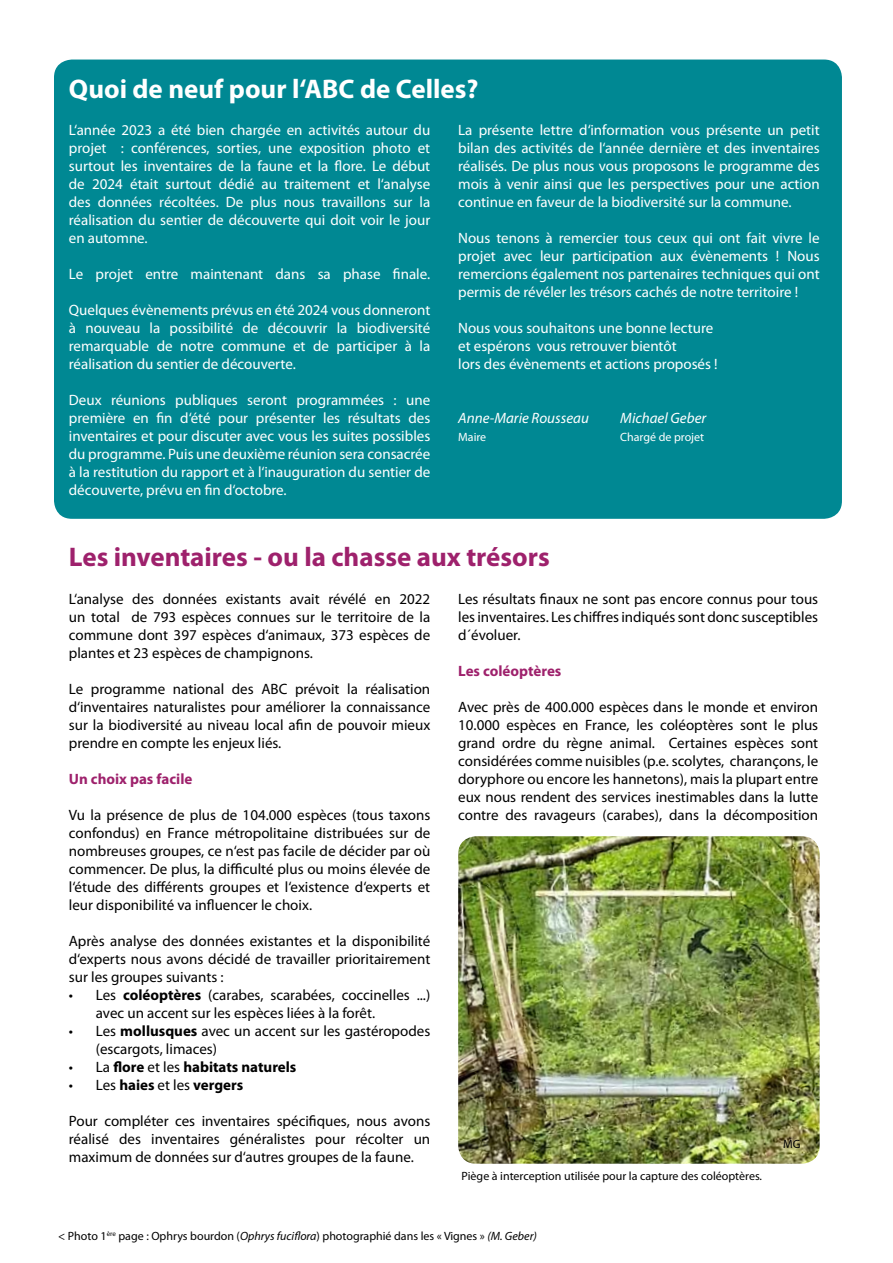
<style>
.page{position:relative;width:893px;height:1263px;background:#fff}
.page>*{position:absolute;margin:0;border:0;box-sizing:border-box;transform-origin:0 0}
.t1{font:700 27px "Myriad Pro";color:#9e216c}
.t2{font:700 27px "Myriad Pro";color:#fff}
.t3{font:15px/18px "Myriad Pro";color:#000;text-align:justify}
.t4{font:15px/18px "Myriad Pro";color:#fff;text-align:justify}
.t5{font:700 15px "Myriad Pro";color:#000}
.t6{font:italic 15px "Myriad Pro";color:#fff}
.t7{font:700 15px "Myriad Pro";color:#9e216c}
.t8{font:12px "Myriad Pro";color:#000}
.t9{font:12px "Myriad Pro";color:#fff}
.s1{font-weight:700}
.s2{font-weight:400}
.s3{font-style:italic}
</style>
<div class="page">
<div style="left:54px;top:60px;width:788px;height:459px;background:#008893;border-radius:18px"></div>
<img style="left:458px;top:836px;width:362px;height:328px">
<h1 class="t2" style="left:69px;top:72px;width:411px">Quoi de neuf pour l‘ABC de Celles?</h1>
<p class="t4" style="left:69px;top:120px;width:363px">L‘année 2023 a été bien chargée en activités autour du projet : conférences, sorties, une exposition photo et surtout les inventaires de la faune et la flore. Le début de 2024 était surtout dédié au traitement et l‘analyse des données récoltées. De plus nous travaillons sur la réalisation du sentier de découverte qui doit voir le jour en automne.</p>
<p class="t4" style="left:69px;top:264px;width:363px">Le projet entre maintenant dans sa phase finale.</p>
<p class="t4" style="left:69px;top:300px;width:363px">Quelques évènements prévus en été 2024 vous donneront à nouveau la possibilité de découvrir la biodiversité remarquable de notre commune et de participer à la réalisation du sentier de découverte.</p>
<p class="t4" style="left:69px;top:390px;width:363px">Deux réunions publiques seront programmées : une première en fin d‘été pour présenter les résultats des inventaires et pour discuter avec vous les suites possibles du programme. Puis une deuxième réunion sera consacrée à la restitution du rapport et à l‘inauguration du sentier de découverte, prévu en fin d‘octobre.</p>
<p class="t4" style="left:458px;top:120px;width:363px">La présente lettre d‘information vous présente un petit bilan des activités de l‘année dernière et des inventaires réalisés. De plus nous vous proposons le programme des mois à venir ainsi que les perspectives pour une action continue en faveur de la biodiversité sur la commune.</p>
<p class="t4" style="left:458px;top:228px;width:363px">Nous tenons à remercier tous ceux qui ont fait vivre le projet avec leur participation aux évènements ! Nous remercions également nos partenaires techniques qui ont permis de révéler les trésors cachés de notre territoire !</p>
<p class="t4" style="left:458px;top:318px;width:261px;text-align:left">Nous vous souhaitons une bonne lecture et espérons vous retrouver bientôt<br>lors des évènements et actions proposés !</p>
<p class="t6" style="left:458px;top:408px;width:132px">Anne-Marie Rousseau</p>
<p class="t6" style="left:620px;top:408px;width:88px">Michael Geber</p>
<p class="t9" style="left:458px;top:429px;width:30px">Maire</p>
<p class="t9" style="left:620px;top:429px;width:85px">Chargé de projet</p>
<h1 class="t1" style="left:69px;top:539px;width:482px">Les inventaires - ou la chasse aux trésors</h1>
<p class="t3" style="left:69px;top:590px;width:363px">L‘analyse des données existants avait révélé en 2022 un total de 793 espèces connues sur le territoire de la commune dont 397 espèces d‘animaux, 373 espèces de plantes et 23 espèces de champignons.</p>
<p class="t3" style="left:69px;top:680px;width:363px">Le programme national des ABC prévoit la réalisation d‘inventaires naturalistes pour améliorer la connaissance sur la biodiversité au niveau local afin de pouvoir mieux prendre en compte les enjeux liés.</p>
<p class="t7" style="left:69px;top:769px;width:125px">Un choix pas facile</p>
<p class="t3" style="left:69px;top:806px;width:363px">Vu la présence de plus de 104.000 espèces (tous taxons confondus) en France métropolitaine distribuées sur de nombreuses groupes, ce n‘est pas facile de décider par où commencer. De plus, la difficulté plus ou moins élevée de l‘étude des différents groupes et l‘existence d‘experts et leur disponibilité va influencer le choix.</p>
<p class="t3" style="left:69px;top:932px;width:363px">Après analyse des données existantes et la disponibilité d‘experts nous avons décidé de travailler prioritairement sur les groupes suivants :</p>
<p class="t3" style="left:96px;top:986px;width:336px;text-indent:-27px">• Les <span class="s1">coléoptères</span> (carabes, scarabées, coccinelles ...) avec un accent sur les espèces liées à la forêt.</p>
<p class="t3" style="left:96px;top:1022px;width:336px;text-indent:-27px">• Les <span class="s1">mollusques</span> avec un accent sur les gastéropodes (escargots, limaces)</p>
<p class="t5" style="left:69px;top:1057px;width:229px"><span class="s2">• La</span> flore <span class="s2">et les</span> habitats naturels</p>
<p class="t5" style="left:69px;top:1075px;width:176px"><span class="s2">• Les</span> haies <span class="s2">et les</span> vergers</p>
<p class="t3" style="left:69px;top:1112px;width:363px">Pour compléter ces inventaires spécifiques, nous avons réalisé des inventaires généralistes pour récolter un maximum de données sur d‘autres groupes de la faune.</p>
<p class="t3" style="left:458px;top:590px;width:362px">Les résultats finaux ne sont pas encore connus pour tous les inventaires. Les chiffres indiqués sont donc susceptibles d´évoluer.</p>
<p class="t7" style="left:458px;top:661px;width:105px">Les coléoptères</p>
<p class="t3" style="left:458px;top:698px;width:362px">Avec près de 400.000 espèces dans le monde et environ 10.000 espèces en France, les coléoptères sont le plus grand ordre du règne animal. Certaines espèces sont considérées comme nuisibles (p.e. scolytes, charançons, le doryphore ou encore les hannetons), mais la plupart entre eux nous rendent des services inestimables dans la lutte contre des ravageurs (carabes), dans la décomposition</p>
<p class="t8" style="left:783px;top:1136px;width:19px">MG</p>
<p class="t8" style="left:462px;top:1169px;width:302px">Piège à interception utilisée pour la capture des coléoptères.</p>
<p class="t8" style="left:58px;top:1228px;width:480px">&lt; Photo 1<sup>ère</sup> page : Ophrys bourdon (<span class="s3">Ophrys fuciflora</span>) photographié dans les « Vignes » <span class="s3">(M. Geber)</span></p>
</div>
